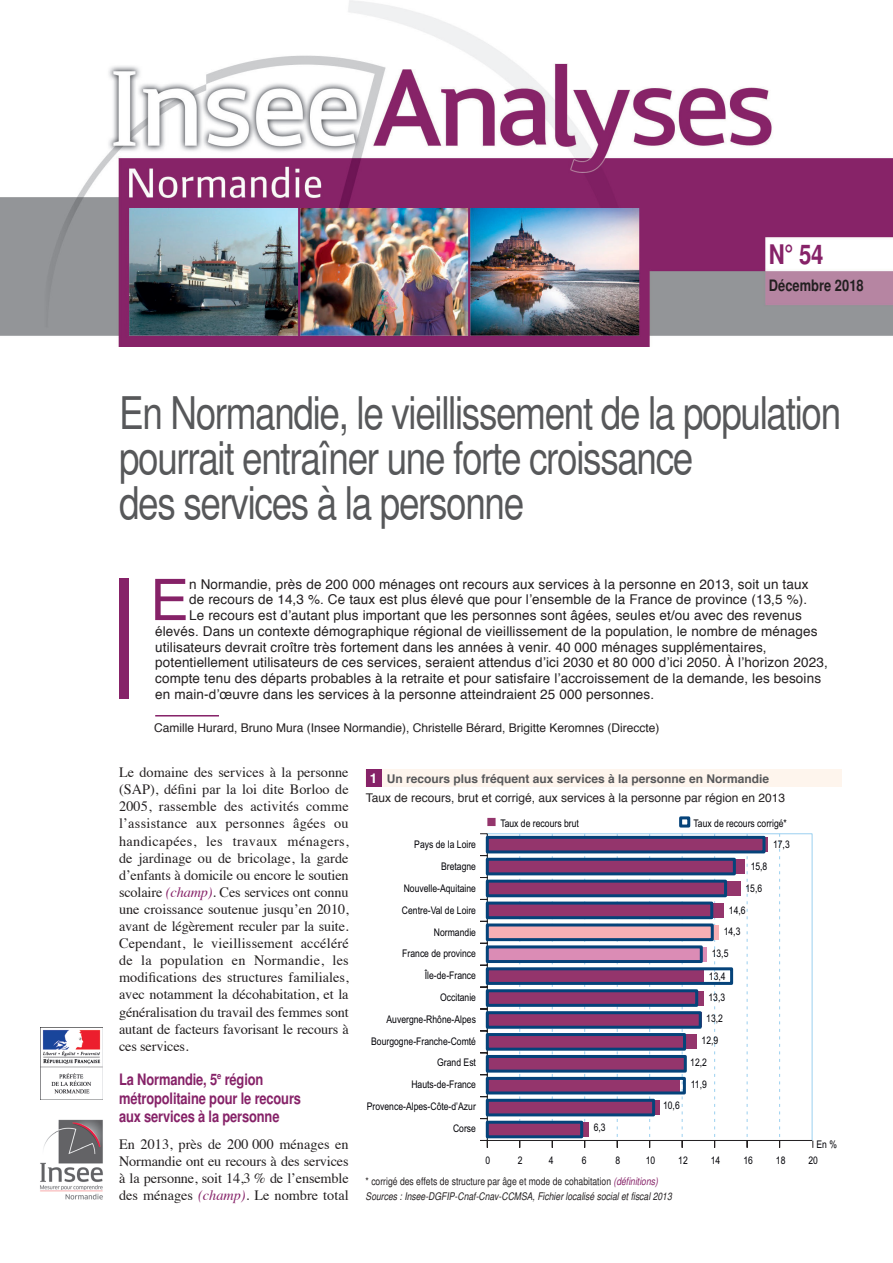
<style>
.page{position:relative;width:893px;height:1263px;background:#fff}
.page>*{position:absolute;margin:0;border:0;box-sizing:border-box;transform-origin:0 0}
.t1{font:57.45px "Helvetica";color:#862268}
.t2{font:condensed 45px/45px "Helvetica";letter-spacing:-.03em;color:#57585a}
.t3{font:700 condensed 27px "Helvetica";color:#862268}
.t4{font:700 condensed 15.75px/18.9px "Helvetica";letter-spacing:-.01em;color:#862268}
.t5{font:700 condensed 15.75px "Helvetica";color:#231f20}
.t6{font:14.25px/17.1px "Times";letter-spacing:-.01em;color:#231f20;text-align:justify}
.t7{font:13.5px "Helvetica";letter-spacing:.01em;color:#231f20}
.t8{font:12px/18.8px "Helvetica";color:#231f20}
.t9{font:10.5px "Arial Narrow";color:#010106}
.t10{font:italic condensed 10.5px/15px "Helvetica";color:#231f20}
.s1{font-style:italic;color:#862268}
.s2{font-weight:700;font-size:13.5px;color:#fff}
.s3{font-weight:700;color:#57585a}
.s4{font-style:normal}
.s5{color:#862268}
</style>
<div class="page">
<img style="left:0;top:0;width:893px;height:346px">
<div style="left:119px;top:578px;width:10px;height:121px;background:#862268"></div>
<hr style="left:155px;top:715px;width:64px;height:1px;background:#862268">
<div style="left:366px;top:770px;width:476px;height:17px;background:#fef5ed"></div>
<div style="left:366px;top:770px;width:15px;height:17px;background:#862268"></div>
<img style="left:40px;top:1119px;width:63px;height:81px">
<svg style="left:488px;top:833px;width:324px;height:307px"></svg>
<svg style="left:480px;top:833px;width:8px;height:315px"></svg>
<svg style="left:779px;top:834px;width:1px;height:314px"></svg>
<hr style="left:487px;top:1140px;width:325px;height:1px;background:#231f20">
<svg style="left:484px;top:834px;width:283px;height:306px"></svg>
<svg style="left:487px;top:818px;width:9px;height:8px"></svg>
<svg style="left:678px;top:816px;width:14px;height:332px"></svg>
<img style="left:40px;top:1028px;width:63px;height:71px">
<h3 class="t3" style="left:769px;top:238px;width:56px">N° 54</h3>
<p class="t5" style="left:769px;top:276px;width:96px">Décembre 2018</p>
<h2 class="t2" style="left:119px;top:391px;width:724px">En Normandie, le vieillissement de la population pourrait entraîner une forte croissance<br>des services à la personne</h2>
<h1 class="t1" style="left:150px;top:556px;width:40px">E</h1>
<p class="t7" style="left:189px;top:573px;width:621px">n Normandie, près de 200 000 ménages ont recours aux services à la personne en 2013, soit un taux</p>
<p class="t7" style="left:189px;top:589px;width:620px">de recours de 14,3 %. Ce taux est plus élevé que pour l’ensemble de la France de province (13,5 %).</p>
<p class="t7" style="left:189px;top:605px;width:614px">Le recours est d’autant plus important que les personnes sont âgées, seules et/ou avec des revenus</p>
<p class="t7" style="left:155px;top:621px;width:664px">élevés. Dans un contexte démographique régional de vieillissement de la population, le nombre de ménages</p>
<p class="t7" style="left:155px;top:636px;width:613px">utilisateurs devrait croître très fortement dans les années à venir. 40 000 ménages supplémentaires,</p>
<p class="t7" style="left:155px;top:652px;width:674px">potentiellement utilisateurs de ces services, seraient attendus d’ici 2030 et 80 000 d’ici 2050. À l’horizon 2023,</p>
<p class="t7" style="left:155px;top:668px;width:667px">compte tenu des départs probables à la retraite et pour satisfaire l’accroissement de la demande, les besoins</p>
<p class="t7" style="left:155px;top:684px;width:501px">en main-d’œuvre dans les services à la personne atteindraient 25 000 personnes.</p>
<p class="t8" style="left:154px;top:719px;width:507px">Camille Hurard, Bruno Mura (Insee Normandie), Christelle Bérard, Brigitte Keromnes (Direccte)</p>
<p class="t6" style="left:119px;top:762px;width:231px">Le domaine des services à la personne (SAP), défini par la loi dite Borloo de 2005, rassemble des activités comme l’assistance aux personnes âgées ou handicapées, les travaux ménagers, de jardinage ou de bricolage, la garde d’enfants à domicile ou encore le soutien scolaire <span class="s1">(champ)</span>. Ces services ont connu une croissance soutenue jusqu’en 2010, avant de légèrement reculer par la suite.<br>Cependant, le vieillissement accéléré de la population en Normandie, les modifications des structures familiales, avec notamment la décohabitation, et la généralisation du travail des femmes sont autant de facteurs favorisant le recours à ces services.</p>
<p class="t4" style="left:119px;top:1069px;width:184px">La Normandie, 5<sup>e</sup> région métropolitaine pour le recours aux services à la personne</p>
<p class="t6" style="left:119px;top:1134px;width:231px">En 2013, près de 200 000 ménages en Normandie ont eu recours à des services à la personne, soit 14,3 % de l’ensemble des ménages <span class="s1">(champ)</span>. Le nombre total</p>
<p class="t8" style="left:366px;top:770px;width:421px;text-indent:4px"><span class="s2">1</span> <span class="s3">Un recours plus fréquent aux services à la personne en Normandie<br></span>Taux de recours, brut et corrigé, aux services à la personne par région en 2013</p>
<p class="t9" style="left:500px;top:815px;width:80px">Taux de recours brut</p>
<p class="t9" style="left:694px;top:815px;width:95px">Taux de recours corrigé*</p>
<p class="t9" style="left:414px;top:837px;width:63px">Pays de la Loire</p>
<p class="t9" style="left:773px;top:837px;width:18px">17,3</p>
<p class="t9" style="left:441px;top:859px;width:36px">Bretagne</p>
<p class="t9" style="left:751px;top:858px;width:18px">15,8</p>
<p class="t9" style="left:404px;top:880px;width:74px">Nouvelle-Aquitaine</p>
<p class="t9" style="left:745px;top:880px;width:18px">15,6</p>
<p class="t9" style="left:402px;top:902px;width:76px">Centre-Val de Loire</p>
<p class="t9" style="left:729px;top:902px;width:18px">14,6</p>
<p class="t9" style="left:434px;top:924px;width:44px">Normandie</p>
<p class="t9" style="left:724px;top:924px;width:18px">14,3</p>
<p class="t9" style="left:402px;top:946px;width:75px">France de province</p>
<p class="t9" style="left:712px;top:946px;width:18px">13,5</p>
<p class="t9" style="left:425px;top:968px;width:53px">Île-de-France</p>
<p class="t9" style="left:709px;top:969px;width:18px">13,4</p>
<p class="t9" style="left:440px;top:989px;width:37px">Occitanie</p>
<p class="t9" style="left:708px;top:989px;width:18px">13,3</p>
<p class="t9" style="left:386px;top:1011px;width:91px">Auvergne-Rhône-Alpes</p>
<p class="t9" style="left:706px;top:1011px;width:18px">13,2</p>
<p class="t9" style="left:371px;top:1033px;width:106px">Bourgogne-Franche-Comté</p>
<p class="t9" style="left:702px;top:1033px;width:18px">12,9</p>
<p class="t9" style="left:437px;top:1055px;width:40px">Grand Est</p>
<p class="t9" style="left:690px;top:1054px;width:18px">12,2</p>
<p class="t9" style="left:411px;top:1077px;width:66px">Hauts-de-France</p>
<p class="t9" style="left:691px;top:1076px;width:18px">11,9</p>
<p class="t9" style="left:367px;top:1099px;width:111px">Provence-Alpes-Côte-d’Azur</p>
<p class="t9" style="left:663px;top:1098px;width:18px">10,6</p>
<p class="t9" style="left:453px;top:1120px;width:24px">Corse</p>
<p class="t9" style="left:594px;top:1120px;width:13px">6,3</p>
<p class="t9" style="left:816px;top:1136px;width:22px">En %</p>
<p class="t9" style="left:485px;top:1153px;width:6px">0</p>
<p class="t9" style="left:518px;top:1153px;width:6px">2</p>
<p class="t9" style="left:549px;top:1153px;width:6px">4</p>
<p class="t9" style="left:582px;top:1153px;width:6px">6</p>
<p class="t9" style="left:616px;top:1153px;width:6px">8</p>
<p class="t9" style="left:646px;top:1153px;width:11px">10</p>
<p class="t9" style="left:678px;top:1153px;width:11px">12</p>
<p class="t9" style="left:711px;top:1153px;width:11px">14</p>
<p class="t9" style="left:743px;top:1153px;width:11px">16</p>
<p class="t9" style="left:776px;top:1153px;width:11px">18</p>
<p class="t9" style="left:808px;top:1153px;width:11px">20</p>
<p class="t10" style="left:366px;top:1173px;width:308px"><span class="s4">* corrigé des effets de structure par âge et mode de cohabitation</span> <span class="s5">(définitions)<br></span>Sources : Insee-DGFIP-Cnaf-Cnav-CCMSA, Fichier localisé social et fiscal 2013</p>
</div>
